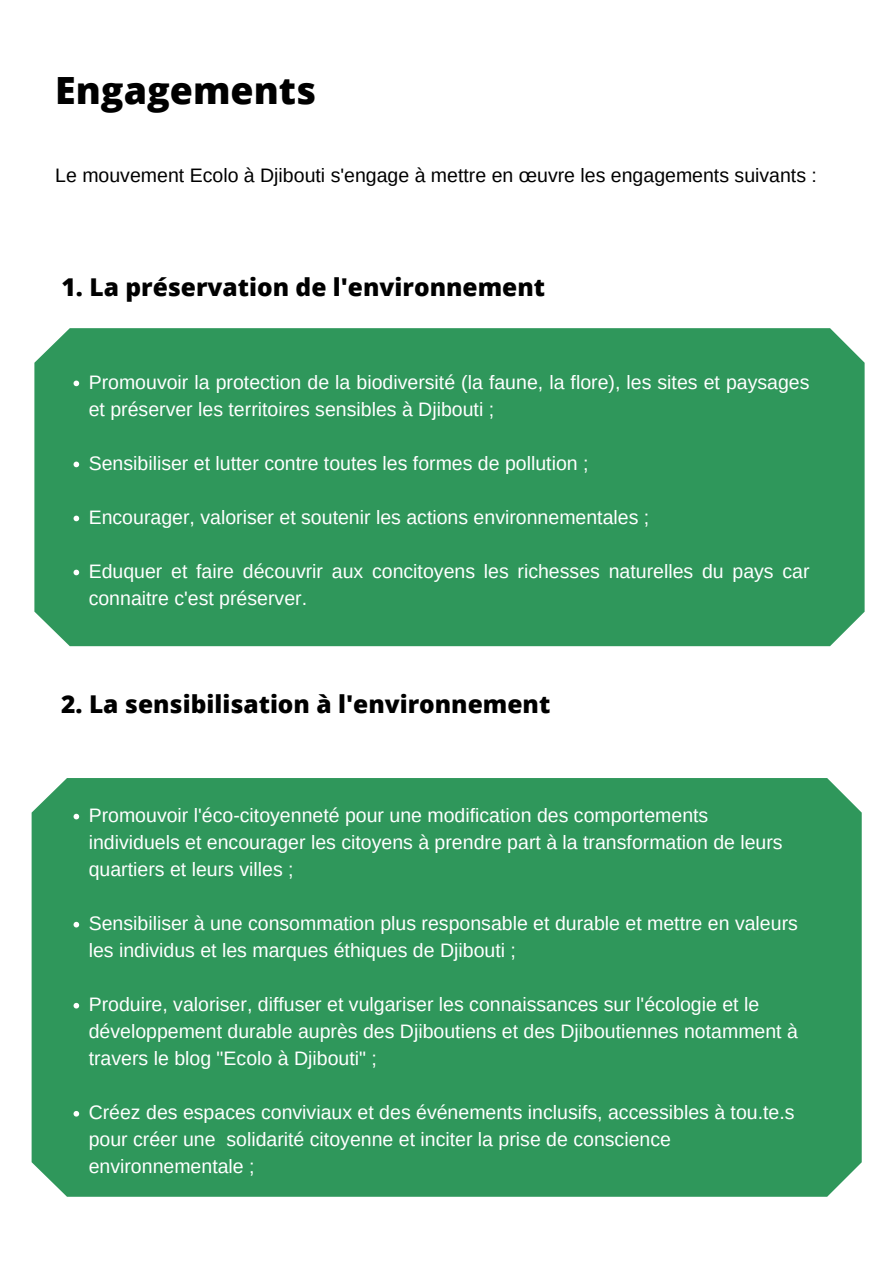
<style>
.page{position:relative;width:893px;height:1263px;background:#fff}
.page>*{position:absolute;margin:0;border:0;box-sizing:border-box;transform-origin:0 0}
.t1{font:800 37.5px "Open Sans";color:#000}
.t2{font:800 24.53px "Open Sans";color:#000}
.t3{font:19.5px/27px "Arimo";color:#fff}
.t4{font:19.5px "Arimo";color:#000}
</style>
<div class="page">
<div style="left:32px;top:778px;width:829px;height:419px;background:#2f975b"></div>
<svg style="left:74px;top:814px;width:5px;height:5px"></svg>
<svg style="left:74px;top:922px;width:5px;height:5px"></svg>
<svg style="left:74px;top:1003px;width:5px;height:5px"></svg>
<svg style="left:74px;top:1111px;width:5px;height:5px"></svg>
<div style="left:34px;top:328px;width:830px;height:318px;background:#2f975b"></div>
<svg style="left:74px;top:381px;width:5px;height:5px"></svg>
<svg style="left:74px;top:462px;width:5px;height:5px"></svg>
<svg style="left:74px;top:516px;width:5px;height:5px"></svg>
<svg style="left:74px;top:570px;width:5px;height:5px"></svg>
<p class="t1" style="left:55px;top:64px;width:262px">Engagements</p>
<p class="t4" style="left:55px;top:165px;width:763px">Le mouvement Ecolo à Djibouti s'engage à mettre en œuvre les engagements suivants :</p>
<p class="t2" style="left:62px;top:270px;width:485px">1. La préservation de l'environnement</p>
<p class="t3" style="left:89px;top:369px;width:722px">Promouvoir la protection de la biodiversité (la faune, la flore), les sites et paysages et préserver les territoires sensibles à Djibouti ;</p>
<p class="t3" style="left:89px;top:450px;width:501px">Sensibiliser et lutter contre toutes les formes de pollution ;</p>
<p class="t3" style="left:89px;top:504px;width:562px">Encourager, valoriser et soutenir les actions environnementales ;</p>
<p class="t3" style="left:89px;top:558px;width:722px">Eduquer et faire découvrir aux concitoyens les richesses naturelles du pays car connaitre c'est préserver.</p>
<p class="t2" style="left:61px;top:687px;width:490px">2. La sensibilisation à l'environnement</p>
<p class="t3" style="left:89px;top:802px;width:695px">Promouvoir l'éco-citoyenneté pour une modification des comportements individuels et encourager les citoyens à prendre part à la transformation de leurs quartiers et leurs villes ;</p>
<p class="t3" style="left:89px;top:910px;width:710px">Sensibiliser à une consommation plus responsable et durable et mettre en valeurs les individus et les marques éthiques de Djibouti ;</p>
<p class="t3" style="left:89px;top:991px;width:711px">Produire, valoriser, diffuser et vulgariser les connaissances sur l'écologie et le développement durable auprès des Djiboutiens et des Djiboutiennes notamment à travers le blog "Ecolo à Djibouti" ;</p>
<p class="t3" style="left:89px;top:1099px;width:707px">Créez des espaces conviviaux et des événements inclusifs, accessibles à tou.te.s pour créer une solidarité citoyenne et inciter la prise de conscience environnementale ;</p>
</div>
